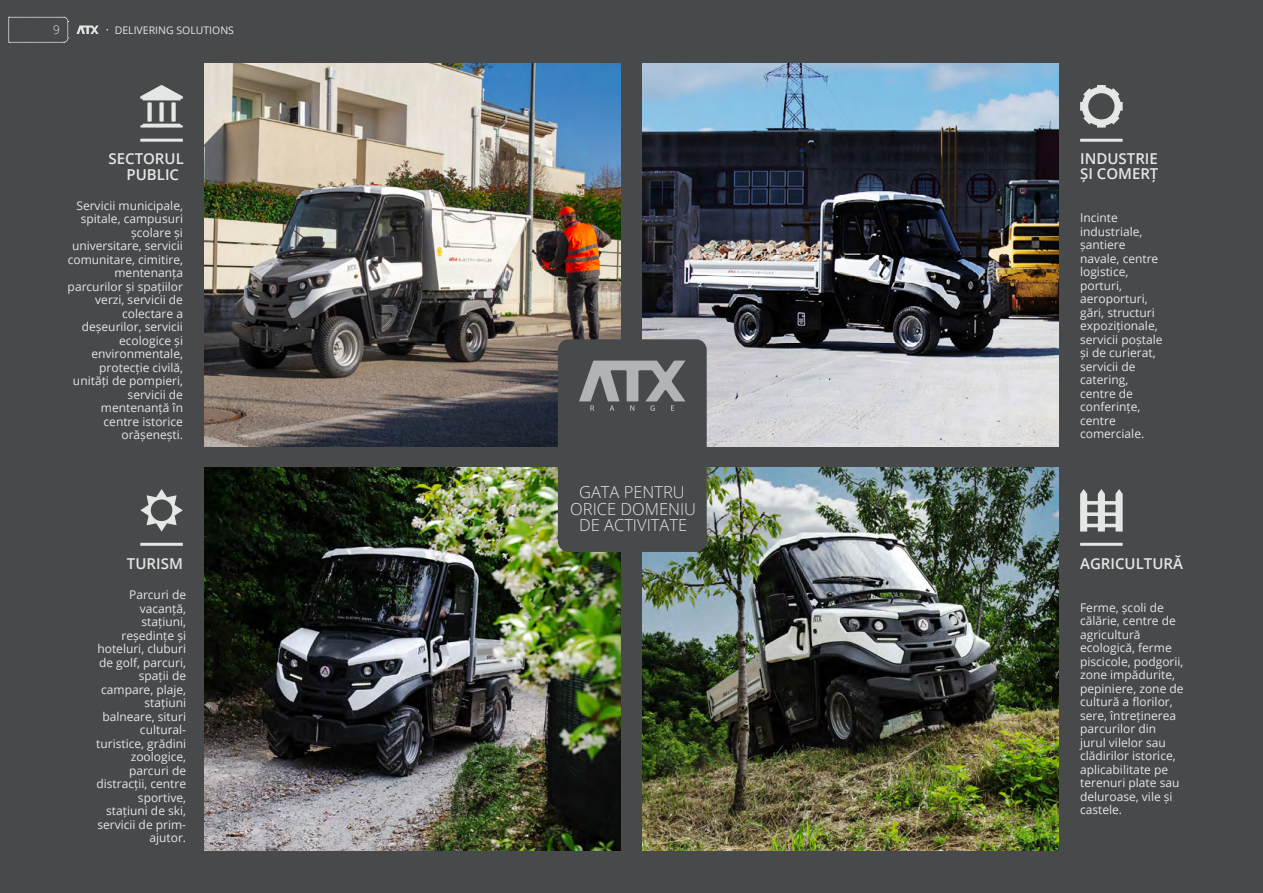
<style>
.page{position:relative;width:1263px;height:893px;background:#48494b}
.page>*{position:absolute;margin:0;border:0;box-sizing:border-box;transform-origin:0 0}
.t1{font:300 16.5px/16.5px "Open Sans";color:#e5e6e6;text-align:center}
.t2{font:600 15px/15.3px "Open Sans";color:#e5e6e6}
.t3{font:12px/13.5px "Open Sans";color:#e5e6e6;text-align:right}
.t4{font:300 11.85px "Open Sans";color:#e5e6e6}
.t5{font:10.5px "Open Sans";color:#e5e6e6}
</style>
<div class="page">
<hr style="left:0;top:0;width:1px;height:893px;background:#e5e6e6">
<img style="left:204px;top:64px;width:417px;height:382px">
<img style="left:642px;top:64px;width:417px;height:382px">
<img style="left:204px;top:468px;width:417px;height:382px">
<img style="left:642px;top:468px;width:417px;height:382px">
<svg style="left:140px;top:489px;width:43px;height:42px"></svg>
<svg style="left:1080px;top:85px;width:43px;height:43px"></svg>
<svg style="left:140px;top:124px;width:43px;height:4px"></svg>
<div style="left:159px;top:102px;width:5px;height:20px;background:#e5e6e6"></div>
<div style="left:171px;top:102px;width:5px;height:20px;background:#e5e6e6"></div>
<div style="left:147px;top:102px;width:5px;height:20px;background:#e5e6e6"></div>
<svg style="left:140px;top:85px;width:43px;height:15px"></svg>
<div style="left:559px;top:341px;width:146px;height:209px;background:#48494b;border-radius:9px"></div>
<div style="left:558px;top:339px;width:149px;height:213px;border:3px solid #48494b;border-radius:9px"></div>
<svg style="left:579px;top:361px;width:106px;height:50px"></svg>
<svg style="left:1080px;top:489px;width:43px;height:42px"></svg>
<hr style="left:1080px;top:543px;width:43px;height:3px;background:#e5e6e6">
<hr style="left:1080px;top:139px;width:43px;height:3px;background:#e5e6e6">
<hr style="left:140px;top:139px;width:43px;height:3px;background:#e5e6e6">
<hr style="left:140px;top:543px;width:43px;height:3px;background:#e5e6e6">
<svg style="left:8px;top:17px;width:61px;height:26px"></svg>
<svg style="left:77px;top:26px;width:22px;height:8px"></svg>
<p class="t4" style="left:53px;top:22px;width:8px">9</p>
<p class="t5" style="left:115px;top:23px;width:121px">DELIVERING SOLUTIONS</p>
<p class="t2" style="left:127px;top:151px;width:59px;text-indent:-18px">SECTORUL<br>PUBLIC</p>
<p class="t2" style="left:1080px;top:151px;width:80px">INDUSTRIE<br>ȘI COMERȚ</p>
<p class="t3" style="left:1080px;top:211px;width:84px;text-align:left">Incinte industriale, șantiere navale, centre logistice, porturi, aeroporturi, gări, structuri expoziționale, servicii poștale și de curierat, servicii de catering, centre de conferințe, centre comerciale.</p>
<p class="t3" style="left:68px;top:198px;width:117px">Servicii municipale, spitale, campusuri școlare și universitare, servicii comunitare, cimitire, mentenanța parcurilor și spațiilor verzi, servicii de colectare a deșeurilor, servicii ecologice și environmentale, protecție civilă, unități de pompieri, servicii de mentenanță în centre istorice orășenești.</p>
<h1 class="t1" style="left:570px;top:483px;width:127px">GATA PENTRU<br>ORICE DOMENIU<br>DE ACTIVITATE</h1>
<p class="t2" style="left:127px;top:555px;width:57px">TURISM</p>
<p class="t2" style="left:1080px;top:555px;width:104px">AGRICULTURĂ</p>
<p class="t3" style="left:1080px;top:600px;width:105px;text-align:left">Ferme, școli de călărie, centre de agricultură ecologică, ferme piscicole, podgorii, zone impădurite, pepiniere, zone de cultură a florilor, sere, întreținerea parcurilor din jurul vilelor sau clădirilor istorice, aplicabilitate pe terenuri plate sau deluroase, vile și castele.</p>
<p class="t3" style="left:96px;top:588px;width:91px">Parcuri de vacanță, stațiuni, reședințe și hoteluri, cluburi de golf, parcuri, spații de campare, plaje, stațiuni balneare, situri cultural&shy;turistice, grădini zoologice, parcuri de distracții, centre sportive, stațiuni de ski, servicii de prim&shy;ajutor.</p>
</div>
